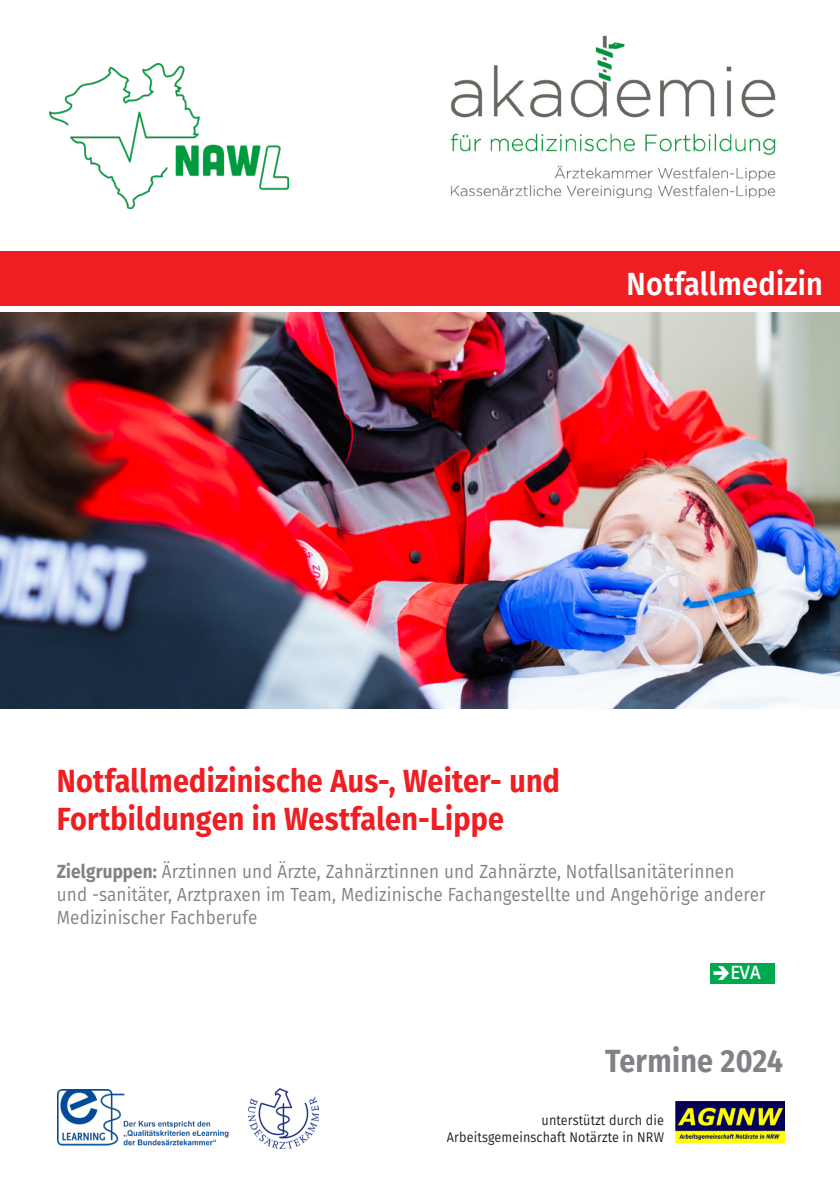
<style>
.page{position:relative;width:840px;height:1191px;background:#fff}
.page>*{position:absolute;margin:0;border:0;box-sizing:border-box;transform-origin:0 0}
.Überschrift_16_Pt{font:700 32px/38.4px "Fira Sans";letter-spacing:.01em;color:#ee1e23;scale:.9 1}
.Überschrift_Balken{font:600 32px "Fira Sans";letter-spacing:.01em;color:#fff;scale:.9 1}
.Überschrift_16_Pt-2{font:700 32px "Fira Sans";letter-spacing:.01em;color:#808285;scale:.9 1}
.t1{font:800 19.2px "Agfa Rotis Sans Serif";color:#fff;scale:.9 1}
.Laufschrift_9_5_pt{font:19px/22.8px "Fira Sans";letter-spacing:.01em;color:#808285;scale:.9 1}
.Laufschrift_7_pt_-_rechtsbündig{font:14px/16.8px "Fira Sans";letter-spacing:.01em;color:#231f20;text-align:right;scale:.9 1}
.s1{font-weight:700}
</style>
<div class="page">
<img style="left:450px;top:35px;width:326px;height:162px">
<img style="left:57px;top:1089px;width:172px;height:57px">
<img style="left:248px;top:1088px;width:70px;height:60px">
<div style="left:0;top:251px;width:839px;height:54px;background:#ee1e23"></div>
<img style="left:49px;top:63px;width:239px;height:145px">
<img style="left:675px;top:1101px;width:109px;height:41px">
<img style="left:0;top:312px;width:839px;height:397px">
<div style="left:710px;top:962px;width:64px;height:21px;background:#00a94e"></div>
<p class="Überschrift_Balken" style="left:626px;top:257px;width:220px">Notfallmedizin</p>
<p class="Überschrift_16_Pt" style="left:57px;top:759px;width:560px">Notfallmedizinische Aus-, Weiter- und<br>Fortbildungen in Westfalen-Lippe</p>
<p class="Laufschrift_9_5_pt" style="left:57px;top:859px;width:788px"><span class="s1">Zielgruppen:</span> Ärztinnen und Ärzte, Zahnärztinnen und Zahnärzte, Notfallsanitäterinnen und -sanitäter, Arztpraxen im Team, Medizinische Fachangestellte und Angehörige anderer<br>Medizinischer Fachberufe</p>
<p class="t1" style="left:711px;top:960px;width:55px">➔EVA</p>
<p class="Überschrift_16_Pt-2" style="left:604px;top:1034px;width:199px">Termine 2024</p>
<p class="Laufschrift_7_pt_-_rechtsbündig" style="left:446px;top:1111px;width:242px">unterstützt durch die<br>Arbeitsgemeinschaft Notärzte in NRW</p>
</div>
